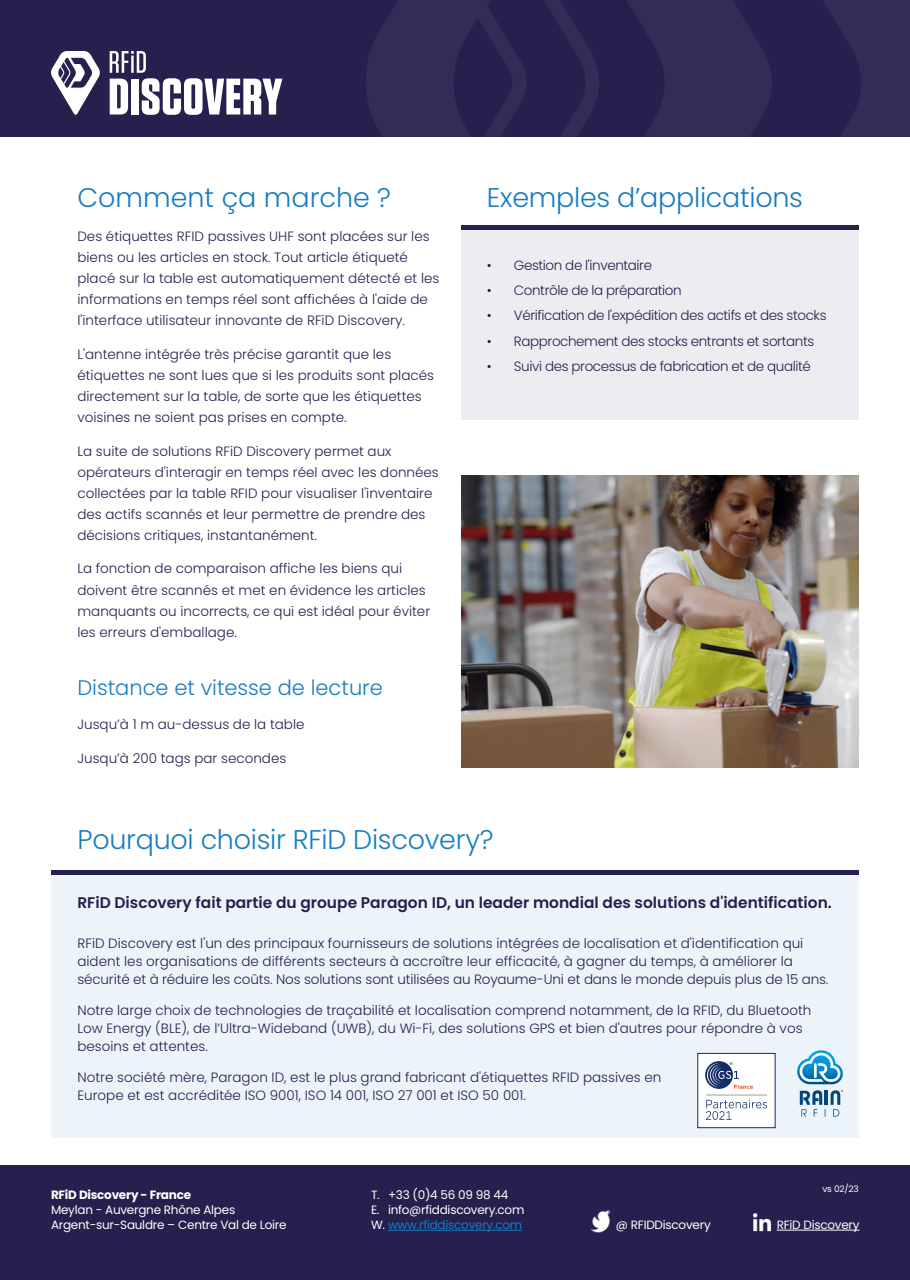
<style>
.page{position:relative;width:910px;height:1280px;background:#fff}
.page>*{position:absolute;margin:0;border:0;box-sizing:border-box;transform-origin:0 0}
.Texte{font:300 27px "Poppins";letter-spacing:-.01em;color:#177cc1}
.Titre2{font:300 27px "Poppins";color:#177cc1}
.Titre2-2{font:300 21px "Poppins";color:#177cc1}
.Texte-2{font:600 15.45px "Poppins";color:#25204d}
.Texte-3{font:300 13.5px/21px "Poppins";color:#25204d}
.Texte-4{font:300 13.5px "Poppins";letter-spacing:-.03em;color:#25204d}
.Texte-5{font:12px "Poppins";letter-spacing:-.02em;color:#fff}
.Texte-6{font:12px "Poppins";letter-spacing:-.02em;color:#177cc1}
.Texte-7{font:700 12px "Poppins";letter-spacing:-.02em;color:#fff}
.Texte-8{font:9px "Poppins";color:#fff}
.s1{color:#fff}
</style>
<div class="page">
<div style="left:0;top:0;width:910px;height:136px;background:#25204d"></div>
<svg style="left:366px;top:0;width:544px;height:136px;fill:#312d57"></svg>
<svg style="left:110px;top:51px;width:172px;height:64px"></svg>
<svg style="left:51px;top:51px;width:49px;height:64px"></svg>
<div style="left:0;top:1165px;width:910px;height:115px;background:#25204d"></div>
<div style="left:51px;top:875px;width:808px;height:262px;background:#ecf4fa"></div>
<div style="left:51px;top:870px;width:808px;height:5px;background:#25204d"></div>
<svg style="left:797px;top:1050px;width:46px;height:34px"></svg>
<hr style="left:814px;top:1063px;width:3px;height:15px;background:#fff">
<svg style="left:800px;top:1090px;width:43px;height:26px"></svg>
<hr style="left:777px;top:1230px;width:83px;height:1px;background:#fff">
<img style="left:753px;top:1213px;width:18px;height:19px">
<img style="left:590px;top:1210px;width:21px;height:22px">
<img style="left:461px;top:475px;width:398px;height:292px">
<div style="left:461px;top:226px;width:398px;height:193px;background:#ededf1"></div>
<hr style="left:461px;top:226px;width:398px;height:4px;background:#25204d">
<hr style="left:388px;top:1230px;width:134px;height:1px;background:#177cc1">
<div style="left:698px;top:1053px;width:77px;height:75px;background:#fff"></div>
<div style="left:697px;top:1053px;width:78px;height:75px;border:1px solid #112c66"></div>
<svg style="left:706px;top:1100px;width:61px;height:20px"></svg>
<svg style="left:705px;top:1061px;width:28px;height:28px"></svg>
<svg style="left:707px;top:1062px;width:46px;height:27px"></svg>
<hr style="left:706px;top:1095px;width:61px;height:1px;background:#878787">
<p class="Titre2" style="left:77px;top:182px;width:315px">Comment ça marche ?</p>
<p class="Texte-3" style="left:77px;top:226px;width:364px">Des étiquettes RFID passives UHF sont placées sur les biens ou les articles en stock. Tout article étiqueté placé sur la table est automatiquement détecté et les informations en temps réel sont affichées à l'aide de l'interface utilisateur innovante de RFiD Discovery.</p>
<p class="Texte-3" style="left:77px;top:344px;width:358px">L'antenne intégrée très précise garantit que les étiquettes ne sont lues que si les produits sont placés directement sur la table, de sorte que les étiquettes voisines ne soient pas prises en compte.</p>
<p class="Texte-3" style="left:77px;top:441px;width:363px">La suite de solutions RFiD Discovery permet aux opérateurs d'interagir en temps réel avec les données collectées par la table RFID pour visualiser l'inventaire des actifs scannés et leur permettre de prendre des décisions critiques, instantanément.</p>
<p class="Texte-3" style="left:77px;top:558px;width:354px">La fonction de comparaison affiche les biens qui doivent être scannés et met en évidence les articles manquants ou incorrects, ce qui est idéal pour éviter les erreurs d'emballage.</p>
<p class="Titre2-2" style="left:77px;top:676px;width:307px">Distance et vitesse de lecture</p>
<p class="Texte-3" style="left:77px;top:714px;width:229px">Jusqu’à 1 m au-dessus de la table</p>
<p class="Texte-3" style="left:77px;top:748px;width:210px">Jusqu’à 200 tags par secondes</p>
<p class="Texte" style="left:487px;top:182px;width:318px">Exemples d’applications</p>
<p class="Texte-4" style="left:487px;top:257px;width:167px">• Gestion de l'inventaire</p>
<p class="Texte-4" style="left:487px;top:282px;width:196px">• Contrôle de la préparation</p>
<p class="Texte-4" style="left:487px;top:308px;width:341px">• Vérification de l'expédition des actifs et des stocks</p>
<p class="Texte-4" style="left:487px;top:333px;width:329px">• Rapprochement des stocks entrants et sortants</p>
<p class="Texte-4" style="left:487px;top:358px;width:326px">• Suivi des processus de fabrication et de qualité</p>
<p class="Texte" style="left:77px;top:824px;width:418px">Pourquoi choisir RFiD Discovery?</p>
<p class="Texte-2" style="left:77px;top:893px;width:756px">RFiD Discovery fait partie du groupe Paragon ID, un leader mondial des solutions d'identification.</p>
<p class="Texte-3" style="left:77px;top:934px;width:752px;line-height:18px">RFiD Discovery est l'un des principaux fournisseurs de solutions intégrées de localisation et d'identification qui aident les organisations de différents secteurs à accroître leur efficacité, à gagner du temps, à améliorer la sécurité et à réduire les coûts. Nos solutions sont utilisées au Royaume-Uni et dans le monde depuis plus de 15 ans.</p>
<p class="Texte-3" style="left:77px;top:1001px;width:735px;line-height:18px">Notre large choix de technologies de traçabilité et localisation comprend notamment, de la RFID, du Bluetooth<br>Low Energy (BLE), de l’Ultra-Wideband (UWB), du Wi-Fi, des solutions GPS et bien d'autres pour répondre à vos besoins et attentes.</p>
<p class="Texte-3" style="left:77px;top:1068px;width:585px;line-height:18px">Notre société mère, Paragon ID, est le plus grand fabricant d'étiquettes RFID passives en<br>Europe et est accréditée ISO 9001, ISO 14 001, ISO 27 001 et ISO 50 001.</p>
<p class="Texte-7" style="left:51px;top:1188px;width:142px">RFiD Discovery - France</p>
<p class="Texte-5" style="left:51px;top:1203px;width:186px">Meylan - Auvergne Rhône Alpes</p>
<p class="Texte-5" style="left:51px;top:1218px;width:237px">Argent-sur-Sauldre – Centre Val de Loire</p>
<p class="Texte-5" style="left:371px;top:1188px;width:139px">T. +33 (0)4 56 09 98 44</p>
<p class="Texte-5" style="left:371px;top:1203px;width:155px">E. info@rfiddiscovery.com</p>
<p class="Texte-6" style="left:371px;top:1218px;width:153px"><span class="s1">W.</span> www.rfiddiscovery.com</p>
<p class="Texte-8" style="left:822px;top:1184px;width:38px">vs 02/23</p>
<p class="Texte-5" style="left:616px;top:1218px;width:96px">@ RFIDDiscovery</p>
<p class="Texte-5" style="left:777px;top:1218px;width:84px">RFiD Discovery</p>
</div>
